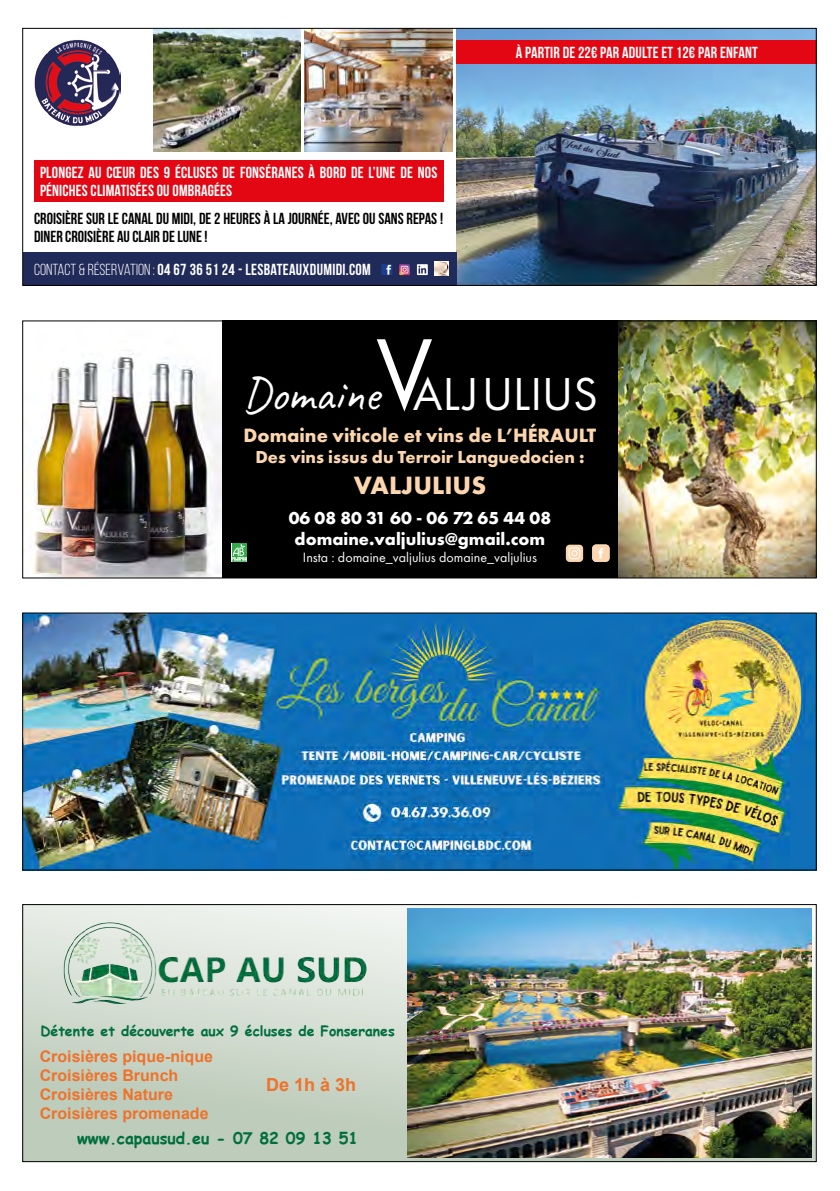
<style>
.page{position:relative;width:840px;height:1191px;background:#fff}
.page>*{position:absolute;margin:0;border:0;box-sizing:border-box;transform-origin:0 0}
.t1{font:48px "Futura PT";color:#fff}
.t2{font:700 26px "Futura PT";color:#fcd6af}
.t3{font:700 20px "Futura PT";color:#fcd6af}
.t4{font:700 18px/21.6px "Futura PT";color:#fff;text-align:center}
.t5{font:700 18px "Futura PT";color:#fcd6af}
.t6{font:700 18px "Arial";color:#ee732c}
.t7{font:700 16px/18px "Bebas Neue";letter-spacing:.01em;color:#fff}
.t8{font:700 16px/18px "Bebas Neue";color:#000}
.t9{font:700 16px/19.2px "Arial";color:#ee732c}
.t10{font:700 16px "Comic Sans MS";color:#006f3e}
.t11{font:700 14px "Comic Sans MS";color:#006f3e}
.t12{font:14px "Futura PT";color:#fff}
.s1{font-weight:400}
.s2{font-family:"Caveat"}
.s3{font-size:102.2px}
</style>
<div class="page">
<img style="left:24px;top:614px;width:790px;height:254px">
<img style="left:34px;top:40px;width:86px;height:86px">
<img style="left:456px;top:30px;width:358px;height:254px">
<div style="left:456px;top:40px;width:359px;height:24px;background:#e30613"></div>
<div style="left:23px;top:252px;width:433px;height:33px;background:#212b59"></div>
<img style="left:434px;top:261px;width:14px;height:14px">
<div style="left:381px;top:264px;width:11px;height:11px;background:#1d3d91"></div>
<svg style="left:386px;top:265px;width:5px;height:10px"></svg>
<svg style="left:399px;top:264px;width:11px;height:11px"></svg>
<svg style="left:416px;top:264px;width:11px;height:11px"></svg>
<img style="left:153px;top:30px;width:147px;height:121px">
<img style="left:305px;top:30px;width:147px;height:121px">
<div style="left:34px;top:160px;width:409px;height:42px;background:#e30613"></div>
<div style="left:22px;top:28px;width:794px;height:258px;border:1px solid #000"></div>
<div style="left:23px;top:321px;width:792px;height:257px;background:#000"></div>
<img style="left:618px;top:322px;width:196px;height:254px">
<img style="left:24px;top:322px;width:197px;height:254px">
<div style="left:592px;top:544px;width:17px;height:18px;background:#fcd6af;border-radius:4px"></div>
<svg style="left:598px;top:548px;width:5px;height:10px"></svg>
<svg style="left:565px;top:544px;width:17px;height:18px"></svg>
<svg style="left:568px;top:547px;width:12px;height:12px"></svg>
<svg style="left:246px;top:543px;width:1px;height:19px"></svg>
<div style="left:231px;top:543px;width:15px;height:13px;background:#31aa47"></div>
<svg style="left:231px;top:544px;width:15px;height:18px"></svg>
<div style="left:22px;top:320px;width:794px;height:258px;border:1px solid #000"></div>
<div style="left:23px;top:904px;width:792px;height:257px;background:linear-gradient(to bottom,#ebefeb,#b6c5b2)"></div>
<img style="left:407px;top:908px;width:403px;height:249px">
<img style="left:62px;top:921px;width:311px;height:87px">
<div style="left:22px;top:904px;width:794px;height:258px;border:1px solid #000"></div>
<p class="t7" style="left:40px;top:163px;width:398px">PLONGEZ AU CŒUR DES 9 ÉCLUSES DE FONSÉRANES À BORD DE L’UNE DE NOS<br>PÉNICHES CLIMATISÉES OU OMBRAGÉES</p>
<p class="t8" style="left:34px;top:209px;width:410px">CROISIÈRE SUR LE CANAL DU MIDI, DE 2 HEURES À LA JOURNÉE, AVEC OU SANS REPAS !<br>DINER CROISIÈRE AU CLAIR DE LUNE !</p>
<p class="t7" style="left:34px;top:260px;width:338px"><span class="s1">CONTACT &amp; RÉSERVATION :</span> 04 67 36 51 24 - LESBATEAUXDUMIDI.COM</p>
<p class="t7" style="left:515px;top:43px;width:243px">À PARTIR DE 22€ PAR ADULTE ET 12€ PAR ENFANT</p>
<h1 class="t1" style="left:242px;top:365px;width:357px"><span class="s2">Domaine</span><span class="s3">V</span>ALJULIUS</h1>
<p class="t3" style="left:243px;top:422px;width:354px">Domaine viticole et vins de L’HÉRAULT</p>
<p class="t5" style="left:255px;top:445px;width:330px">Des vins issus du Terroir Languedocien :</p>
<h2 class="t2" style="left:353px;top:469px;width:134px">VALJULIUS</h2>
<p class="t4" style="left:288px;top:506px;width:264px">06 08 80 31 60 - 06 72 65 44 08 domaine.valjulius@gmail.com</p>
<p class="t12" style="left:303px;top:549px;width:235px">Insta : domaine_valjulius domaine_valjulius</p>
<p class="t11" style="left:40px;top:1020px;width:356px">Détente et découverte aux 9 écluses de Fonseranes</p>
<p class="t9" style="left:40px;top:1047px;width:175px">Croisières pique-nique<br>Croisières Brunch<br>Croisières Nature<br>Croisières promenade</p>
<p class="t6" style="left:266px;top:1073px;width:91px">De 1h à 3h</p>
<p class="t10" style="left:77px;top:1126px;width:283px">www.capausud.eu - 07 82 09 13 51</p>
</div>
